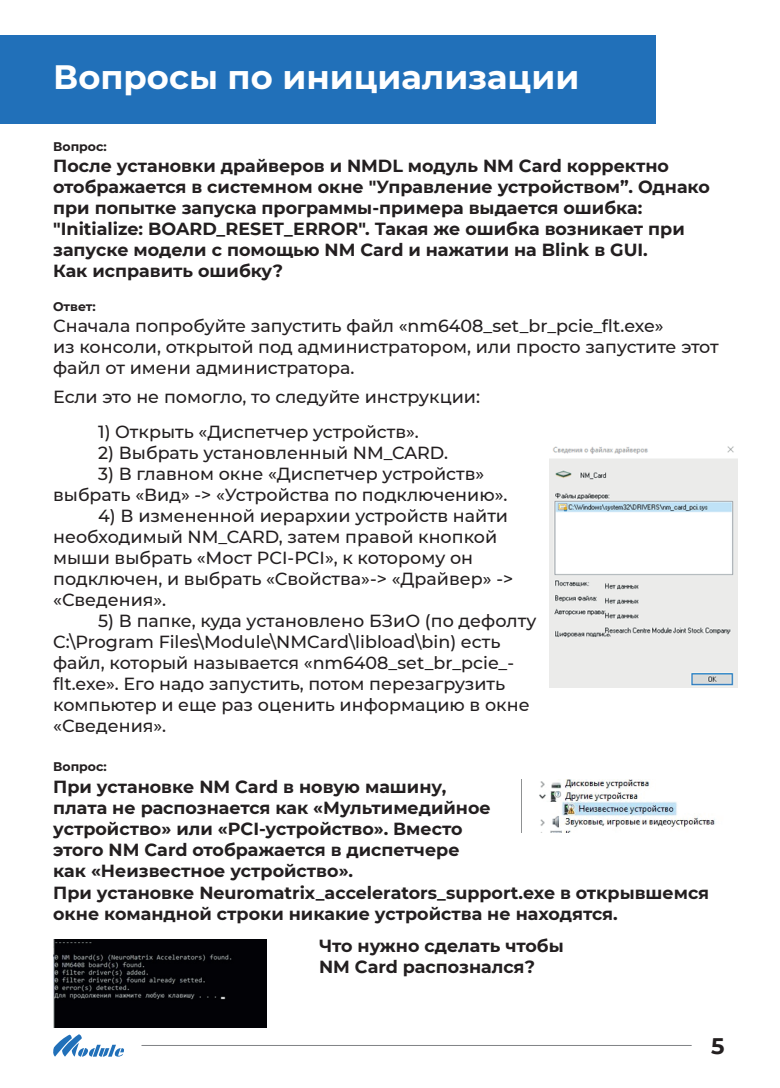
<style>
.page{position:relative;width:780px;height:1088px;background:#fff}
.page>*{position:absolute;margin:0;border:0;box-sizing:border-box;transform-origin:0 0}
.t1{font:700 33.75px "Montserrat";color:#fff}
.t2{font:700 22.5px "Montserrat";color:#231f20}
.t3{font:500 17.5px/21px "Montserrat";color:#231f20}
.t4{font:700 17.5px/21px "Montserrat";color:#231f20}
.t5{font:700 12.5px "Montserrat";color:#231f20}
</style>
<div class="page">
<div style="left:0;top:35px;width:656px;height:89px;background:#2170b9"></div>
<img style="left:549px;top:446px;width:188px;height:241px">
<img style="left:539px;top:780px;width:176px;height:53px">
<img style="left:53px;top:939px;width:214px;height:88px">
<hr style="left:142px;top:1045px;width:549px;height:1px;background:#808285">
<svg style="left:53px;top:1034px;width:71px;height:23px"></svg>
<h1 class="t1" style="left:53px;top:52px;width:527px">Вопросы по инициализации</h1>
<p class="t5" style="left:53px;top:138px;width:55px">Вопрос:</p>
<p class="t4" style="left:53px;top:155px;width:658px">После установки драйверов и NMDL модуль NM Card корректно отображается в системном окне "Управление устройством”. Однако при попытке запуска программы-примера выдается ошибка: "Initialize: BOARD_RESET_ERROR". Такая же ошибка возникает при запуске модели с помощью NM Card и нажатии на Blink в GUI.<br>Как исправить ошибку?</p>
<p class="t5" style="left:53px;top:297px;width:44px">Ответ:</p>
<p class="t3" style="left:53px;top:314px;width:667px">Сначала попробуйте запустить файл «nm6408_set_br_pcie_flt.exe»<br>из консоли, открытой под администратором, или просто запустите этот файл от имени администратора.</p>
<p class="t3" style="left:53px;top:385px;width:428px">Если это не помогло, то следуйте инструкции:</p>
<p class="t3" style="left:98px;top:421px;width:322px">1) Открыть «Диспетчер устройств».</p>
<p class="t3" style="left:98px;top:442px;width:351px">2) Выбрать установленный NM_CARD.</p>
<p class="t3" style="left:53px;top:463px;width:455px;text-indent:45px">3) В главном окне «Диспетчер устройств» выбрать «Вид» -&gt; «Устройства по подключению».</p>
<p class="t3" style="left:53px;top:505px;width:461px;text-indent:45px">4) В измененной иерархии устройств найти необходимый NM_CARD, затем правой кнопкой мыши выбрать «Мост PCI-PCI», к которому он подключен, и выбрать «Свойства»-&gt; «Драйвер» -&gt; «Сведения».</p>
<p class="t3" style="left:53px;top:610px;width:484px;text-indent:45px">5) В папке, куда установлено БЗиО (по дефолту C:\Program Files\Module\NMCard\libload\bin) есть файл, который называется «nm6408_set_br_pcie_- flt.exe». Его надо запустить, потом перезагрузить компьютер и еще раз оценить информацию в окне «Сведения».</p>
<p class="t5" style="left:53px;top:758px;width:55px">Вопрос:</p>
<p class="t4" style="left:53px;top:775px;width:657px">При установке NM Card в новую машину,<br>плата не распознается как «Мультимедийное<br>устройство» или «PCI-устройство». Вместо<br>этого NM Card отображается в диспетчере<br>как «Неизвестное устройство».<br>При установке Neuromatrix_accelerators_support.exe в открывшемся окне командной строки никакие устройства не находятся.</p>
<p class="t4" style="left:319px;top:934px;width:246px">Что нужно сделать чтобы<br>NM Card распознался?</p>
<p class="t2" style="left:711px;top:1029px;width:15px">5</p>
</div>
